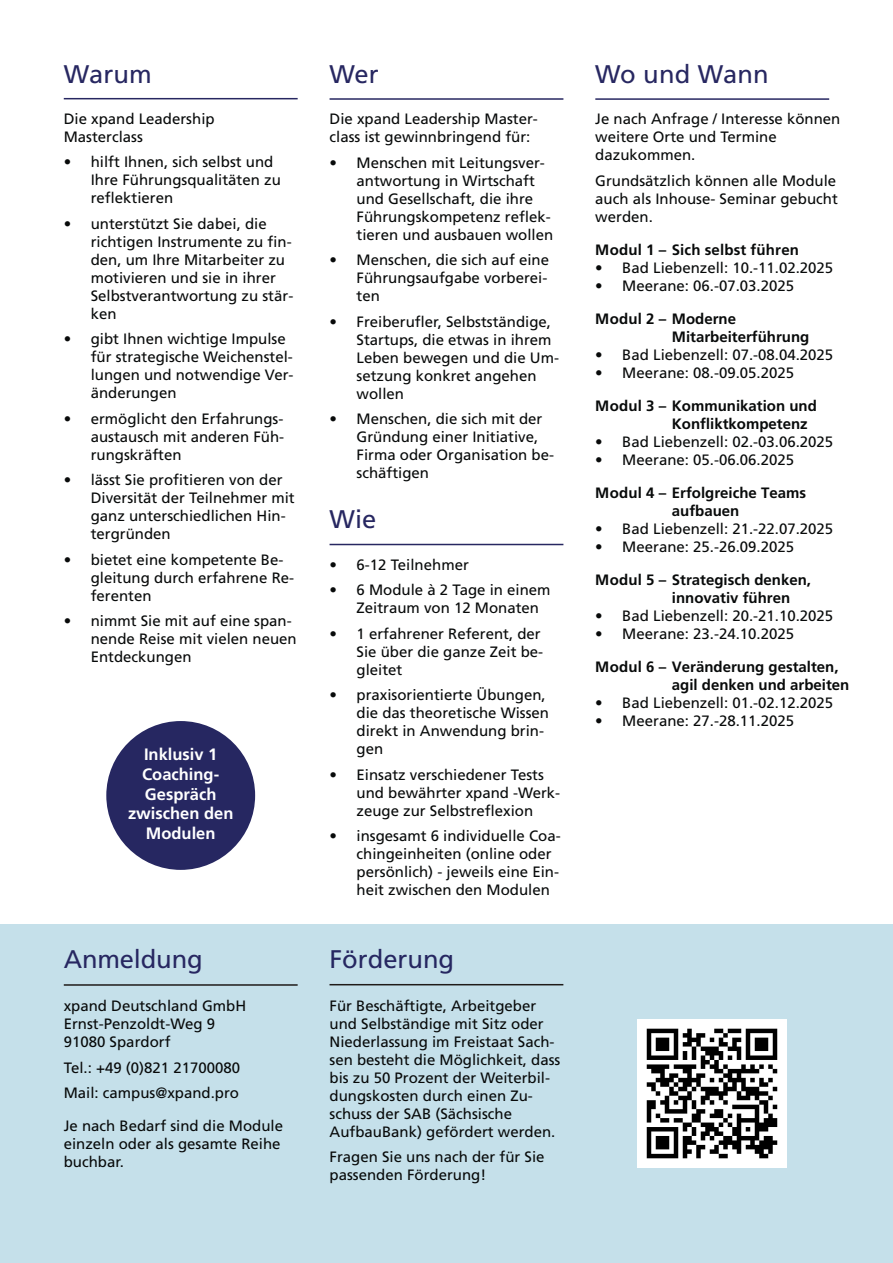
<style>
.page{position:relative;width:893px;height:1263px;background:#fff}
.page>*{position:absolute;margin:0;border:0;box-sizing:border-box;transform-origin:0 0}
.t1{font:25.5px "Frutiger LT Std";letter-spacing:-.005em;color:#272761}
.t2{font:25.5px "Frutiger LT Std";color:#262761}
.t3{font:700 16.5px/19.8px "Frutiger LT Std";color:#fff;text-align:center}
.t4{font:15px/18px "Frutiger LT Std";color:#080a0a}
.t5{font:700 15px/18px "Frutiger LT Std";color:#080a0a}
</style>
<div class="page">
<div style="left:0;top:924px;width:893px;height:339px;background:#c5e0ea"></div>
<hr style="left:64px;top:98px;width:234px;height:1px;background:#272761">
<hr style="left:330px;top:98px;width:233px;height:2px;background:#272761">
<hr style="left:330px;top:544px;width:233px;height:1px;background:#272761">
<hr style="left:329px;top:984px;width:234px;height:1px;background:#1f1b19">
<hr style="left:64px;top:984px;width:234px;height:2px;background:#1f1b19">
<img style="left:638px;top:1019px;width:149px;height:149px">
<hr style="left:595px;top:98px;width:234px;height:2px;background:#272761">
<div style="left:106px;top:721px;width:149px;height:149px;background:#262761;border-radius:50%"></div>
<h1 class="t1" style="left:64px;top:64px;width:90px">Warum</h1>
<p class="t4" style="left:64px;top:111px;width:152px">Die xpand Leadership<br>Masterclass</p>
<p class="t4" style="left:91px;top:155px;width:192px;text-indent:-27px">• hilft Ihnen, sich selbst und<br>Ihre Führungsqualitäten zu reflektieren</p>
<p class="t4" style="left:91px;top:216px;width:204px;text-indent:-27px">• unterstützt Sie dabei, die richtigen Instrumente zu fin&shy;den, um Ihre Mitarbeiter zu motivieren und sie in ihrer<br>Selbstverantwortung zu stär&shy;ken</p>
<p class="t4" style="left:91px;top:332px;width:204px;text-indent:-27px">• gibt Ihnen wichtige Impulse für strategische Weichenstel&shy;lungen und notwendige Ver&shy;änderungen</p>
<p class="t4" style="left:91px;top:411px;width:195px;text-align:justify;text-indent:-27px">• ermöglicht den Erfahrungs&shy;austausch mit anderen Füh&shy;rungskräften</p>
<p class="t4" style="left:91px;top:473px;width:205px;text-indent:-27px">• lässt Sie profitieren von der<br>Diversität der Teilnehmer mit ganz unterschiedlichen Hin&shy;tergründen</p>
<p class="t4" style="left:91px;top:552px;width:205px;text-indent:-27px">• bietet eine kompetente Be&shy;gleitung durch erfahrene Re&shy;ferenten</p>
<p class="t4" style="left:91px;top:614px;width:207px;text-indent:-27px">• nimmt Sie mit auf eine span&shy;nende Reise mit vielen neuen<br>Entdeckungen</p>
<p class="t3" style="left:128px;top:746px;width:107px">Inklusiv 1<br>Coaching-<br>Gespräch zwischen den<br>Modulen</p>
<h1 class="t1" style="left:64px;top:949px;width:140px">Anmeldung</h1>
<p class="t4" style="left:64px;top:998px;width:184px">xpand Deutschland GmbH<br>Ernst-Penzoldt-Weg 9<br>91080 Spardorf</p>
<p class="t4" style="left:64px;top:1056px;width:178px;line-height:25.5px">Tel.: +49 (0)821 21700080<br>Mail: campus@xpand.pro</p>
<p class="t4" style="left:64px;top:1118px;width:221px">Je nach Bedarf sind die Module einzeln oder als gesamte Reihe buchbar.</p>
<h1 class="t1" style="left:330px;top:64px;width:51px">Wer</h1>
<p class="t4" style="left:330px;top:111px;width:210px">Die xpand Leadership Master&shy;class ist gewinnbringend für:</p>
<p class="t4" style="left:357px;top:155px;width:198px;text-indent:-27px">• Menschen mit Leitungsver&shy;antwortung in Wirtschaft und Gesellschaft, die ihre<br>Führungskompetenz reflek&shy;tieren und ausbauen wollen</p>
<p class="t4" style="left:357px;top:252px;width:194px;text-align:justify;text-indent:-27px">• Menschen, die sich auf eine Führungsaufgabe vorberei&shy;ten</p>
<p class="t4" style="left:357px;top:314px;width:204px;text-indent:-27px">• Freiberufler, Selbstständige,<br>Startups, die etwas in ihrem<br>Leben bewegen und die Um&shy;setzung konkret angehen wollen</p>
<p class="t4" style="left:357px;top:411px;width:199px;text-indent:-27px">• Menschen, die sich mit der<br>Gründung einer Initiative,<br>Firma oder Organisation be&shy;schäftigen</p>
<h1 class="t1" style="left:330px;top:509px;width:48px">Wie</h1>
<p class="t4" style="left:330px;top:557px;width:141px">• 6-12 Teilnehmer</p>
<p class="t4" style="left:357px;top:582px;width:195px;text-indent:-27px">• 6 Module à 2 Tage in einem<br>Zeitraum von 12 Monaten</p>
<p class="t4" style="left:357px;top:626px;width:188px;text-indent:-27px">• 1 erfahrener Referent, der<br>Sie über die ganze Zeit be&shy;gleitet</p>
<p class="t4" style="left:357px;top:687px;width:194px;text-indent:-27px">• praxisorientierte Übungen, die das theoretische Wissen direkt in Anwendung brin&shy;gen</p>
<p class="t4" style="left:357px;top:767px;width:205px;text-indent:-27px">• Einsatz verschiedener Tests und bewährter xpand -Werk&shy;zeuge zur Selbstreflexion</p>
<p class="t4" style="left:357px;top:828px;width:206px;text-indent:-27px">• insgesamt 6 individuelle Coa&shy;chingeinheiten (online oder persönlich) - jeweils eine Ein&shy;heit zwischen den Modulen</p>
<h1 class="t2" style="left:329px;top:949px;width:126px">Förderung</h1>
<p class="t4" style="left:330px;top:998px;width:232px">Für Beschäftigte, Arbeitgeber und Selbständige mit Sitz oder<br>Niederlassung im Freistaat Sach&shy;sen besteht die Möglichkeit, dass bis zu 50 Prozent der Weiterbil&shy;dungskosten durch einen Zu&shy;schuss der SAB (Sächsische<br>AufbauBank) gefördert werden.</p>
<p class="t4" style="left:330px;top:1149px;width:217px">Fragen Sie uns nach der für Sie passenden Förderung!</p>
<h1 class="t1" style="left:595px;top:64px;width:175px">Wo und Wann</h1>
<p class="t4" style="left:595px;top:112px;width:247px">Je nach Anfrage / Interesse können weitere Orte und Termine dazukommen.</p>
<p class="t4" style="left:595px;top:173px;width:244px;text-align:justify">Grundsätzlich können alle Module auch als Inhouse- Seminar gebucht werden.</p>
<p class="t5" style="left:595px;top:242px;width:205px">Modul 1 – Sich selbst führen</p>
<p class="t4" style="left:595px;top:260px;width:239px">• Bad Liebenzell: 10.-11.02.2025</p>
<p class="t4" style="left:595px;top:278px;width:200px">• Meerane: 06.-07.03.2025</p>
<p class="t5" style="left:672px;top:311px;width:139px;text-indent:-77px">Modul 2 – Moderne<br>Mitarbeiterführung</p>
<p class="t4" style="left:595px;top:347px;width:239px">• Bad Liebenzell: 07.-08.04.2025</p>
<p class="t4" style="left:595px;top:365px;width:200px">• Meerane: 08.-09.05.2025</p>
<p class="t5" style="left:672px;top:398px;width:147px;text-indent:-77px">Modul 3 – Kommunikation und<br>Konfliktkompetenz</p>
<p class="t4" style="left:595px;top:434px;width:239px">• Bad Liebenzell: 02.-03.06.2025</p>
<p class="t4" style="left:595px;top:452px;width:200px">• Meerane: 05.-06.06.2025</p>
<p class="t5" style="left:672px;top:485px;width:136px;text-indent:-77px">Modul 4 – Erfolgreiche Teams aufbauen</p>
<p class="t4" style="left:595px;top:521px;width:239px">• Bad Liebenzell: 21.-22.07.2025</p>
<p class="t4" style="left:595px;top:539px;width:200px">• Meerane: 25.-26.09.2025</p>
<p class="t5" style="left:672px;top:572px;width:141px;text-indent:-77px">Modul 5 – Strategisch denken, innovativ führen</p>
<p class="t4" style="left:595px;top:608px;width:239px">• Bad Liebenzell: 20.-21.10.2025</p>
<p class="t4" style="left:595px;top:626px;width:200px">• Meerane: 23.-24.10.2025</p>
<p class="t5" style="left:672px;top:659px;width:179px;text-indent:-77px">Modul 6 – Veränderung gestalten, agil denken und arbeiten</p>
<p class="t4" style="left:595px;top:695px;width:239px">• Bad Liebenzell: 01.-02.12.2025</p>
<p class="t4" style="left:595px;top:713px;width:200px">• Meerane: 27.-28.11.2025</p>
</div>
